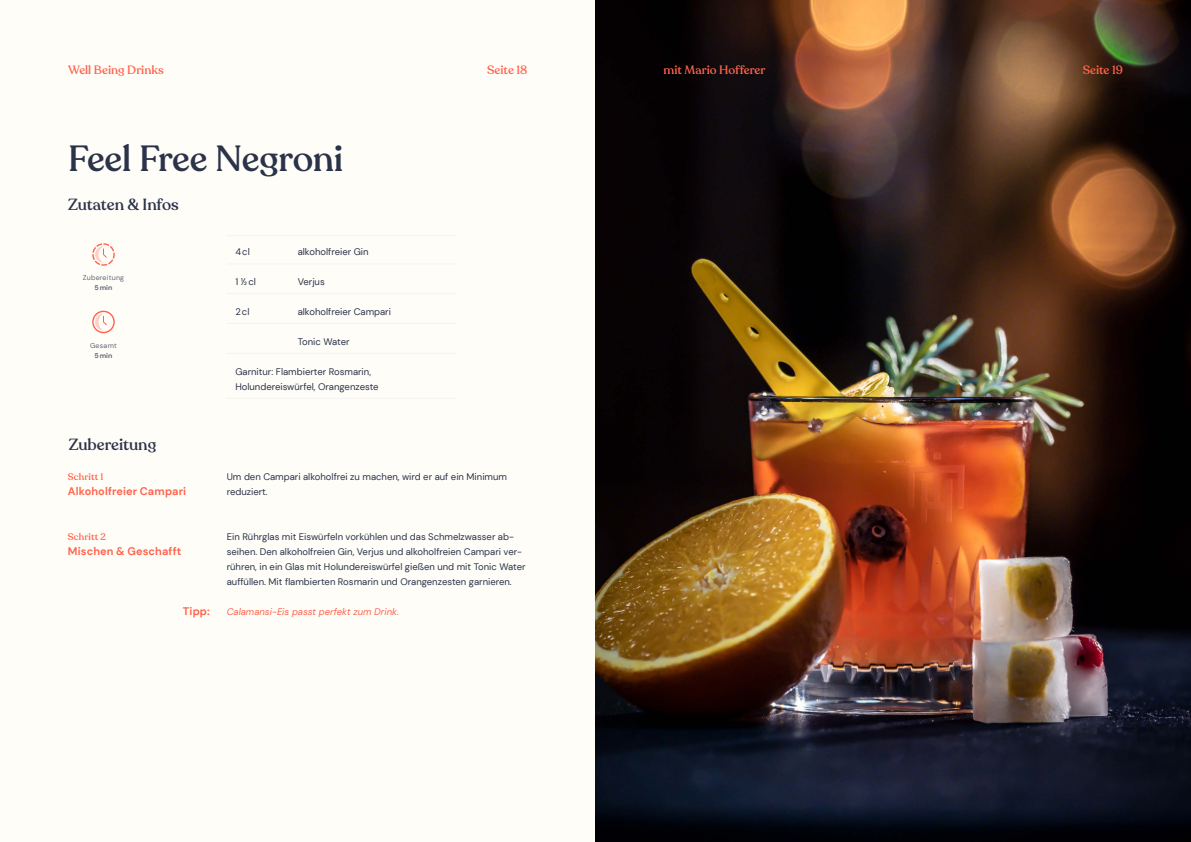
<style>
.page{position:relative;width:1191px;height:842px;background:#fff}
.page>*{position:absolute;margin:0;border:0;box-sizing:border-box;transform-origin:0 0}
.t1{font:500 36px "Recoleta";letter-spacing:-.01em;color:#2a3349}
.t2{font:500 16px "Recoleta";letter-spacing:-.005em;color:#2a3349}
.t3{font:500 12px "Recoleta";color:#ff634c}
.t4{font:700 11px "DM Sans";letter-spacing:.01em;color:#ff634c}
.t5{font:9.5px/15px "DM Sans";color:#2a3349}
.t6{font:italic 9.5px "DM Sans";color:#ff634c}
.t7{font:500 9.5px "Recoleta";letter-spacing:.015em;color:#ff634c}
.t8{font:7px "DM Sans";letter-spacing:.035em;color:#5f6677}
.t9{font:700 7px "DM Sans";color:#5f6677}
</style>
<div class="page">
<div style="left:0;top:0;width:595px;height:842px;background:#fffdf8"></div>
<img style="left:595px;top:0;width:596px;height:842px">
<hr style="left:227px;top:263px;width:62px;height:1px;background:#f4f3ef">
<hr style="left:289px;top:263px;width:167px;height:1px;background:#f4f3ef">
<hr style="left:227px;top:293px;width:62px;height:1px;background:#f4f3ef">
<hr style="left:289px;top:293px;width:167px;height:1px;background:#f4f3ef">
<hr style="left:227px;top:323px;width:62px;height:1px;background:#f4f3ef">
<hr style="left:289px;top:323px;width:167px;height:1px;background:#f4f3ef">
<hr style="left:227px;top:353px;width:62px;height:1px;background:#f4f3ef">
<hr style="left:289px;top:353px;width:167px;height:1px;background:#f4f3ef">
<hr style="left:227px;top:398px;width:62px;height:1px;background:#f4f3ef">
<hr style="left:289px;top:398px;width:167px;height:1px;background:#f4f3ef">
<hr style="left:227px;top:235px;width:62px;height:1px;background:#f4f3ef">
<hr style="left:289px;top:235px;width:167px;height:1px;background:#f4f3ef">
<div style="left:92px;top:243px;width:23px;height:23px;border:1px dashed #ff634c;border-radius:50%"></div>
<svg style="left:95px;top:246px;width:12px;height:17px"></svg>
<div style="left:92px;top:311px;width:23px;height:22px;border:1px solid #ff634c;border-radius:50%"></div>
<svg style="left:95px;top:313px;width:12px;height:17px"></svg>
<p class="t3" style="left:68px;top:63px;width:97px">Well Being Drinks</p>
<p class="t3" style="left:487px;top:63px;width:42px">Seite 18</p>
<p class="t3" style="left:663px;top:63px;width:103px">mit Mario Hofferer</p>
<p class="t3" style="left:1082px;top:63px;width:42px">Seite 19</p>
<h1 class="t1" style="left:68px;top:137px;width:277px">Feel Free Negroni</h1>
<h2 class="t2" style="left:68px;top:194px;width:112px">Zutaten &amp; Infos</h2>
<p class="t8" style="left:83px;top:273px;width:43px">Zubereitung</p>
<p class="t9" style="left:95px;top:283px;width:19px">5min</p>
<p class="t8" style="left:90px;top:341px;width:28px">Gesamt</p>
<p class="t9" style="left:95px;top:351px;width:19px">5min</p>
<p class="t5" style="left:235px;top:244px;width:16px">4cl</p>
<p class="t5" style="left:298px;top:244px;width:72px">alkoholfreier Gin</p>
<p class="t5" style="left:235px;top:274px;width:22px">1 1/2cl</p>
<p class="t5" style="left:298px;top:274px;width:29px">Verjus</p>
<p class="t5" style="left:235px;top:304px;width:16px">2cl</p>
<p class="t5" style="left:298px;top:304px;width:95px">alkoholfreier Campari</p>
<p class="t5" style="left:298px;top:334px;width:53px">Tonic Water</p>
<p class="t5" style="left:235px;top:364px;width:145px">Garnitur: Flambierter Rosmarin,<br>Holundereiswürfel, Orangenzeste</p>
<h2 class="t2" style="left:69px;top:434px;width:89px">Zubereitung</h2>
<p class="t7" style="left:68px;top:471px;width:37px">Schritt 1</p>
<p class="t4" style="left:68px;top:484px;width:120px">Alkoholfreier Campari</p>
<p class="t7" style="left:68px;top:531px;width:39px">Schritt 2</p>
<p class="t4" style="left:68px;top:544px;width:115px">Mischen &amp; Geschafft</p>
<p class="t4" style="left:183px;top:604px;width:28px">Tipp:</p>
<p class="t5" style="left:227px;top:469px;width:282px">Um den Campari alkoholfrei zu machen, wird er auf ein Minimum reduziert.</p>
<p class="t5" style="left:227px;top:529px;width:300px">Ein Rührglas mit Eiswürfeln vorkühlen und das Schmelzwasser ab&shy;seihen. Den alkoholfreien Gin, Verjus und alkoholfreien Campari ver&shy;rühren, in ein Glas mit Holundereiswürfel gießen und mit Tonic Water auffüllen. Mit flambierten Rosmarin und Orangenzesten garnieren.</p>
<p class="t6" style="left:227px;top:606px;width:174px">Calamansi-Eis passt perfekt zum Drink.</p>
</div>
